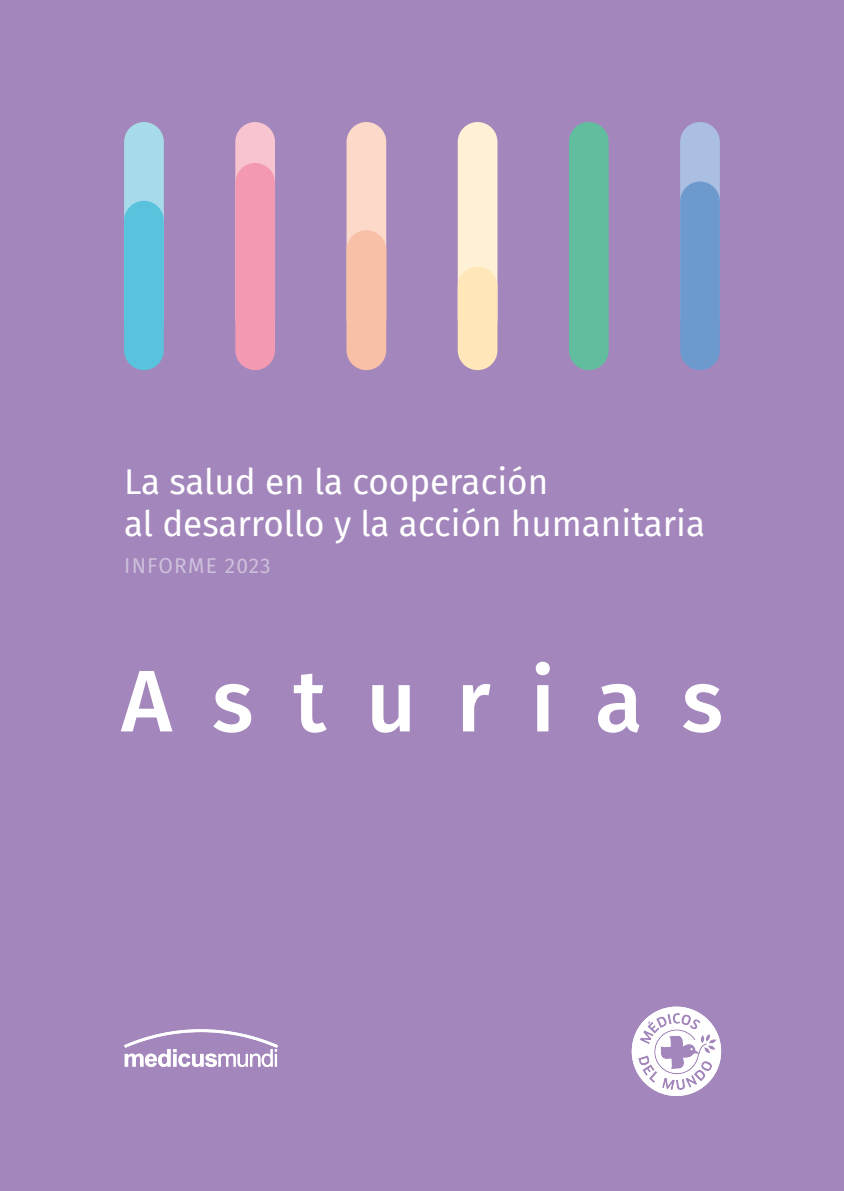
<style>
.page{position:relative;width:844px;height:1191px;background:#fff}
.page>*{position:absolute;margin:0;border:0;box-sizing:border-box;transform-origin:0 0}
.t1{font:500 87.5px "Fira Sans";letter-spacing:.455em;color:#fff}
.t2{font:35px/42px "Fira Sans";color:#fff}
.t3{font:21px "Fira Sans";letter-spacing:.06em;color:#cec0dd}
</style>
<div class="page">
<div style="left:0;top:0;width:843px;height:1191px;background:#a386bb"></div>
<div style="left:124px;top:122px;width:40px;height:216px;background:#a8dbea;border-radius:20px"></div>
<div style="left:124px;top:201px;width:40px;height:169px;background:#59c3dd;border-radius:20px"></div>
<div style="left:457px;top:122px;width:40px;height:216px;background:#fff1d5;border-radius:20px"></div>
<div style="left:457px;top:266px;width:40px;height:104px;background:#ffe7ba;border-radius:20px"></div>
<div style="left:235px;top:122px;width:40px;height:216px;background:#f8c4d0;border-radius:20px"></div>
<div style="left:235px;top:163px;width:40px;height:207px;background:#f39ab2;border-radius:20px"></div>
<div style="left:346px;top:122px;width:40px;height:216px;background:#fcd9c9;border-radius:20px"></div>
<div style="left:346px;top:230px;width:40px;height:140px;background:#f9c0a8;border-radius:20px"></div>
<div style="left:568px;top:122px;width:40px;height:248px;background:#62bd9e;border-radius:20px"></div>
<div style="left:680px;top:122px;width:39px;height:216px;background:#aabfe2;border-radius:20px"></div>
<div style="left:680px;top:181px;width:39px;height:189px;background:#6c99ce;border-radius:20px"></div>
<svg style="left:124px;top:1029px;width:154px;height:38px"></svg>
<svg style="left:631px;top:1006px;width:91px;height:90px"></svg>
<p class="t2" style="left:124px;top:460px;width:582px">La salud en la cooperación<br>al desarrollo y la acción humanitaria</p>
<p class="t3" style="left:124px;top:550px;width:148px">INFORME 2023</p>
<h1 class="t1" style="left:121px;top:630px;width:603px">Asturias</h1>
</div>
